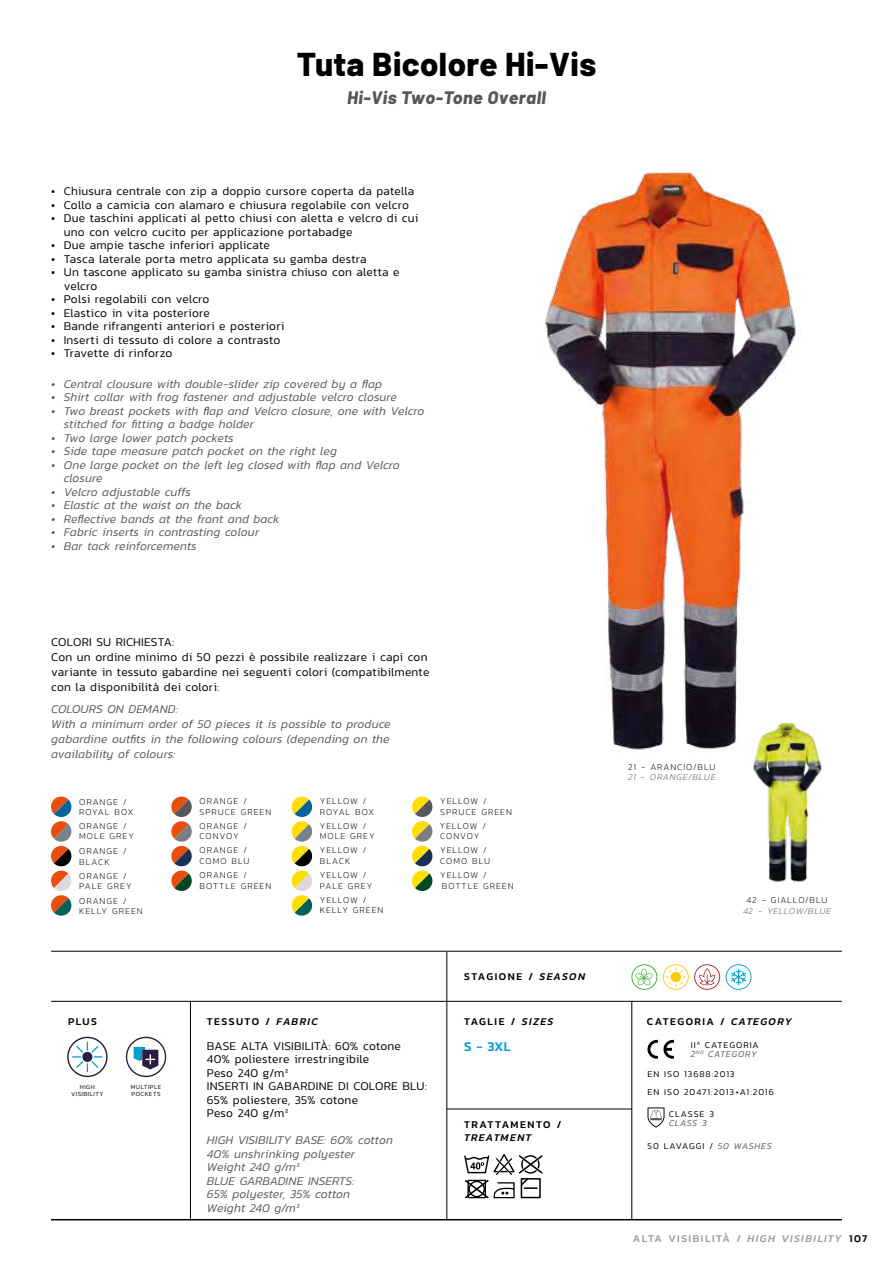
<style>
.page{position:relative;width:893px;height:1263px;background:#fff}
.page>*{position:absolute;margin:0;border:0;box-sizing:border-box;transform-origin:0 0}
.t1{font:800 33px "Barlow";letter-spacing:.015em;color:#000}
.t2{font:italic 800 18px "Barlow";letter-spacing:.03em;color:#575756}
.t3{font:500 13.5px "Kanit";color:#009ed1}
.t4{font:300 12px/13.5px "Kanit";letter-spacing:.015em;color:#000}
.t5{font:italic 300 12px/13.5px "Kanit";letter-spacing:.005em;color:#575756}
.t6{font:500 10.5px "Kanit";letter-spacing:.14em;color:#000}
.t7{font:500 10.5px "Kanit";letter-spacing:.14em;color:#9d9d9c}
.t8{font:italic 500 10.5px "Kanit";letter-spacing:.095em;color:#000}
.t9{font:200 9px/10.5px "Kanit";letter-spacing:.105em;color:#000}
.t10{font:300 9px/18px "Kanit";letter-spacing:.1em;color:#000}
.t11{font:italic 200 9px "Kanit";letter-spacing:.095em;color:#575756}
.t12{font:italic 200 9px "Kanit";letter-spacing:.055em;color:#575756}
.t13{font:200 9px/10.5px "Kanit";letter-spacing:.085em;color:#000}
.t14{font:italic 300 9px "Kanit";letter-spacing:.065em;color:#575756}
.t15{font:300 6.3px/7.5px "Kanit";letter-spacing:.075em;color:#000}
.s1{font-family:"Comfortaa";font-weight:300}
.s2{font-style:italic}
.s3{font-style:italic;color:#575756}
.s4{color:#000}
</style>
<div class="page">
<img style="left:752px;top:756px;width:70px;height:127px">
<svg style="left:726px;top:964px;width:26px;height:26px"></svg>
<svg style="left:663px;top:964px;width:57px;height:26px"></svg>
<svg style="left:631px;top:964px;width:26px;height:26px"></svg>
<img style="left:545px;top:172px;width:274px;height:584px">
<svg style="left:126px;top:1037px;width:40px;height:40px"></svg>
<hr style="left:51px;top:951px;width:791px;height:1px;background:#000">
<hr style="left:190px;top:1001px;width:1px;height:219px;background:#000">
<hr style="left:51px;top:1001px;width:791px;height:1px;background:#000">
<hr style="left:446px;top:952px;width:1px;height:268px;background:#000">
<hr style="left:631px;top:1001px;width:1px;height:219px;background:#000">
<hr style="left:446px;top:1108px;width:186px;height:1px;background:#000">
<hr style="left:51px;top:1219px;width:791px;height:1px;background:#000">
<svg style="left:51px;top:796px;width:20px;height:120px"></svg>
<svg style="left:171px;top:796px;width:21px;height:95px"></svg>
<svg style="left:292px;top:796px;width:20px;height:120px"></svg>
<svg style="left:412px;top:796px;width:20px;height:95px"></svg>
<svg style="left:67px;top:1037px;width:41px;height:40px"></svg>
<svg style="left:647px;top:1107px;width:18px;height:20px"></svg>
<svg style="left:647px;top:1040px;width:27px;height:19px"></svg>
<svg style="left:464px;top:1154px;width:79px;height:44px"></svg>
<h1 class="t1" style="left:297px;top:39px;width:301px">Tuta Bicolore Hi-Vis</h1>
<h2 class="t2" style="left:347px;top:84px;width:200px">Hi-Vis Two-Tone Overall</h2>
<p class="t4" style="left:51px;top:184px;width:365px">• Chiusura centrale con zip a doppio cursore coperta da patella</p>
<p class="t4" style="left:51px;top:198px;width:359px">• Collo a camicia con alamaro e chiusura regolabile con velcro</p>
<p class="t4" style="left:64px;top:211px;width:356px;text-indent:-13px">• Due taschini applicati al petto chiusi con aletta e velcro di cui uno con velcro cucito per applicazione portabadge</p>
<p class="t4" style="left:51px;top:238px;width:220px">• Due ampie tasche inferiori applicate</p>
<p class="t4" style="left:51px;top:252px;width:317px">• Tasca laterale porta metro applicata su gamba destra</p>
<p class="t4" style="left:64px;top:265px;width:337px;text-indent:-13px">• Un tascone applicato su gamba sinistra chiuso con aletta e velcro</p>
<p class="t4" style="left:51px;top:292px;width:160px">• Polsi regolabili con velcro</p>
<p class="t4" style="left:51px;top:306px;width:160px">• Elastico in vita posteriore</p>
<p class="t4" style="left:51px;top:319px;width:235px">• Bande rifrangenti anteriori e posteriori</p>
<p class="t4" style="left:51px;top:333px;width:231px">• Inserti di tessuto di colore a contrasto</p>
<p class="t4" style="left:51px;top:346px;width:123px">• Travette di rinforzo</p>
<p class="t5" style="left:51px;top:377px;width:332px">• Central clousure with double-slider zip covered by a flap</p>
<p class="t5" style="left:51px;top:390px;width:347px">• Shirt collar with frog fastener and adjustable velcro closure</p>
<p class="t5" style="left:64px;top:404px;width:362px;text-indent:-13px">• Two breast pockets with flap and Velcro closure, one with Velcro stitched for fitting a badge holder</p>
<p class="t5" style="left:51px;top:431px;width:184px">• Two large lower patch pockets</p>
<p class="t5" style="left:51px;top:444px;width:287px">• Side tape measure patch pocket on the right leg</p>
<p class="t5" style="left:64px;top:458px;width:337px;text-indent:-13px">• One large pocket on the left leg closed with flap and Velcro closure</p>
<p class="t5" style="left:51px;top:485px;width:142px">• Velcro adjustable cuffs</p>
<p class="t5" style="left:51px;top:498px;width:193px">• Elastic at the waist on the back</p>
<p class="t5" style="left:51px;top:512px;width:230px">• Reflective bands at the front and back</p>
<p class="t5" style="left:51px;top:525px;width:210px">• Fabric inserts in contrasting colour</p>
<p class="t5" style="left:51px;top:539px;width:147px">• Bar tack reinforcements</p>
<p class="t4" style="left:51px;top:634px;width:380px;line-height:15px">COLORI SU RICHIESTA:<br>Con un ordine minimo di 50 pezzi è possibile realizzare i capi con variante in tessuto gabardine nei seguenti colori (compatibilmente con la disponibilità dei colori:</p>
<p class="t5" style="left:51px;top:701px;width:341px;line-height:15px">COLOURS ON DEMAND:<br>With a minimum order of 50 pieces it is possible to produce gabardine outfits in the following colours (depending on the availability of colours:</p>
<p class="t9" style="left:79px;top:797px;width:56px">ORANGE /<br>ROYAL BOX</p>
<p class="t9" style="left:79px;top:820px;width:56px">ORANGE /<br>MOLE GREY</p>
<p class="t9" style="left:79px;top:846px;width:49px">ORANGE /<br>BLACK</p>
<p class="t9" style="left:79px;top:871px;width:54px">ORANGE /<br>PALE GREY</p>
<p class="t9" style="left:79px;top:895px;width:65px">ORANGE /<br>KELLY GREEN</p>
<p class="t9" style="left:200px;top:796px;width:73px">ORANGE /<br>SPRUCE GREEN</p>
<p class="t9" style="left:200px;top:820px;width:49px">ORANGE /<br>CONVOY</p>
<p class="t9" style="left:200px;top:845px;width:51px">ORANGE /<br>COMO BLU</p>
<p class="t9" style="left:200px;top:870px;width:73px">ORANGE /<br>BOTTLE GREEN</p>
<p class="t9" style="left:320px;top:796px;width:56px">YELLOW /<br>ROYAL BOX</p>
<p class="t9" style="left:320px;top:820px;width:56px">YELLOW /<br>MOLE GREY</p>
<p class="t9" style="left:320px;top:845px;width:48px">YELLOW /<br>BLACK</p>
<p class="t9" style="left:320px;top:870px;width:54px">YELLOW /<br>PALE GREY</p>
<p class="t9" style="left:320px;top:894px;width:65px">YELLOW /<br>KELLY GREEN</p>
<p class="t9" style="left:440px;top:796px;width:73px">YELLOW /<br>SPRUCE GREEN</p>
<p class="t13" style="left:440px;top:820px;width:47px"><span class="s1">Y</span>ELLOW /<br>CONVOY</p>
<p class="t9" style="left:440px;top:845px;width:51px">YELLOW /<br>COMO BLU</p>
<p class="t9" style="left:440px;top:870px;width:75px">YELLOW /<br>BOTTLE GREEN</p>
<p class="t6" style="left:68px;top:1013px;width:31px">PLUS</p>
<p class="t15" style="left:71px;top:1083px;width:34px;text-align:center">HIGH<br>VISIBILITY</p>
<p class="t15" style="left:131px;top:1083px;width:32px">MULTIPLE<br>POCKETS</p>
<p class="t6" style="left:207px;top:1013px;width:113px">TESSUTO / <span class="s2">FABRIC</span></p>
<p class="t4" style="left:207px;top:1039px;width:221px">BASE ALTA VISIBILITÀ: 60% cotone<br>40% poliestere irrestringibile<br>Peso 240 g/m²<br>INSERTI IN GABARDINE DI COLORE BLU:<br>65% poliestere, 35% cotone<br>Peso 240 g/m²</p>
<p class="t5" style="left:207px;top:1133px;width:187px">HIGH VISIBILITY BASE: 60% cotton<br>40% unshrinking polyester<br>Weight 240 g/m²<br>BLUE GARBADINE INSERTS:<br>65% polyester, 35% cotton<br>Weight 240 g/m²</p>
<p class="t6" style="left:464px;top:969px;width:122px">STAGIONE / <span class="s2">SEASON</span></p>
<p class="t6" style="left:464px;top:1013px;width:91px">TAGLIE / <span class="s2">SIZES</span></p>
<p class="t3" style="left:464px;top:1036px;width:48px">S - 3XL</p>
<p class="t6" style="left:464px;top:1116px;width:99px">TRATTAMENTO /</p>
<p class="t8" style="left:464px;top:1130px;width:69px">TREATMENT</p>
<p class="t9" style="left:628px;top:761px;width:89px">21 - ARANCIO/BLU</p>
<p class="t11" style="left:628px;top:771px;width:89px">21 - ORANGE/BLUE</p>
<p class="t9" style="left:747px;top:895px;width:82px">42 - GIALLO/BLU</p>
<p class="t12" style="left:743px;top:905px;width:90px">42 - YELLOW/BLUE</p>
<p class="t6" style="left:647px;top:1013px;width:146px">CATEGORIA / <span class="s2">CATEGORY</span></p>
<p class="t10" style="left:691px;top:1040px;width:69px;line-height:9px">II<sup>A</sup> CATEGORIA<br><span class="s3">2</span><sup>ND</sup> <span class="s3">CATEGORY</span></p>
<p class="t10" style="left:647px;top:1064px;width:128px">EN ISO 13688:2013<br>EN ISO 20471:2013+A1:2016</p>
<p class="t10" style="left:669px;top:1105px;width:47px">CLASSE 3</p>
<p class="t14" style="left:669px;top:1117px;width:40px">CLASS 3</p>
<p class="t10" style="left:647px;top:1137px;width:126px">50 LAVAGGI / <span class="s3">50 WASHES</span></p>
<p class="t7" style="left:633px;top:1231px;width:236px">ALTA VISIBILITÀ / <span class="s2">HIGH VISIBILITY</span> <span class="s4">107</span></p>
</div>
